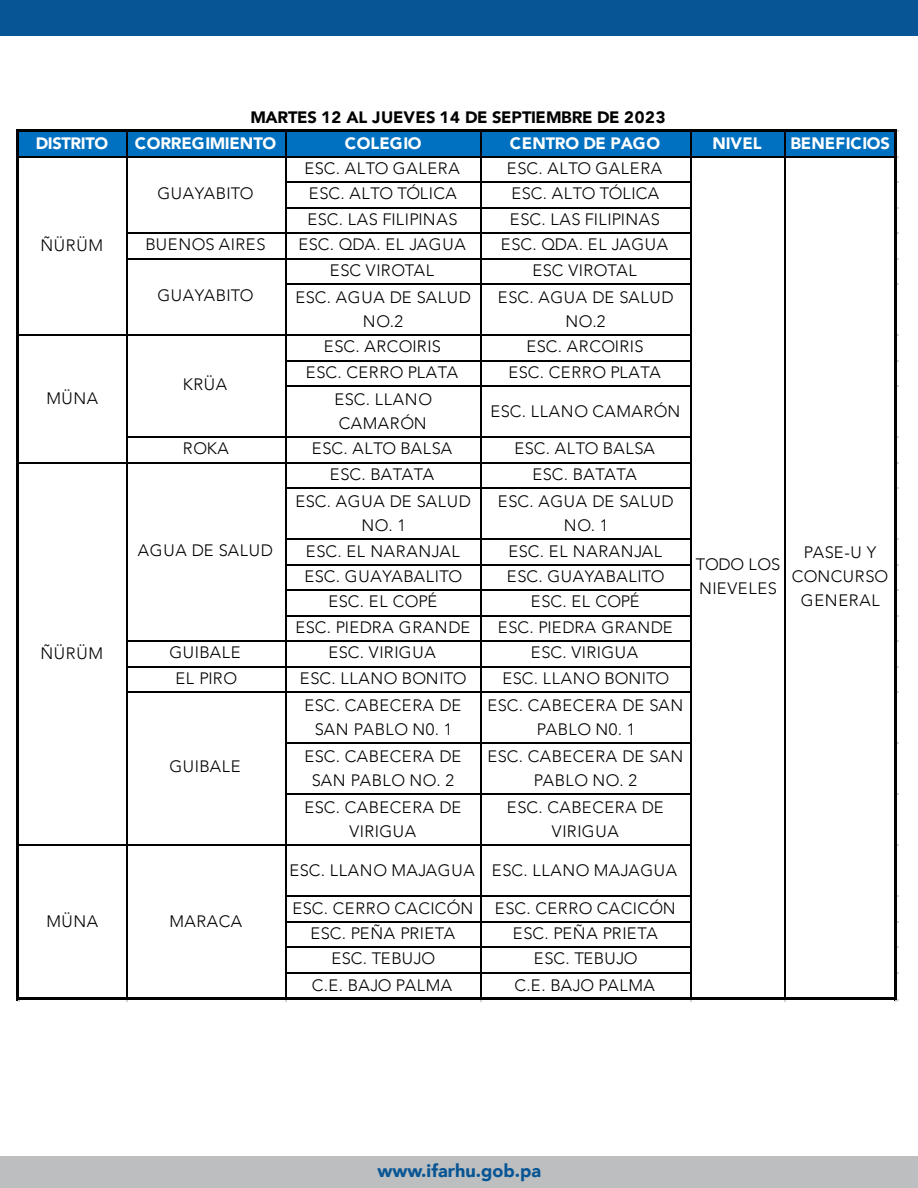
<style>
.page{position:relative;width:918px;height:1188px;background:#fff}
.page>*{position:absolute;margin:0;border:0;box-sizing:border-box;transform-origin:0 0}
.t1{font:900 18px "Avenir";color:#075594}
.t2{font:300 16.5px/24px "Avenir";letter-spacing:.04em;color:#000;text-align:center}
.t3{font:300 16.5px "Avenir";letter-spacing:.005em;color:#000}
.t4{font:300 16.5px "Avenir";letter-spacing:.02em;color:#000}
.t5{font:900 16.5px "Avenir";letter-spacing:-.01em;color:#fff}
.t6{font:900 16.5px "Avenir";letter-spacing:-.01em;color:#000}
.t7{font:900 16.5px "Avenir";letter-spacing:-.03em;color:#fff}
</style>
<div class="page">
<div style="left:0;top:1157px;width:918px;height:31px;background:#bcbec0"></div>
<div style="left:0;top:0;width:918px;height:36px;background:#075594"></div>
<div style="left:18px;top:130px;width:879px;height:28px;background:#0070c0"></div>
<hr style="left:19px;top:129px;width:878px;height:3px;background:#000">
<hr style="left:19px;top:156px;width:875px;height:2px;background:#000">
<hr style="left:286px;top:181px;width:405px;height:2px;background:#000">
<hr style="left:286px;top:207px;width:405px;height:1px;background:#000">
<hr style="left:127px;top:232px;width:564px;height:2px;background:#000">
<hr style="left:127px;top:258px;width:564px;height:2px;background:#000">
<hr style="left:286px;top:284px;width:405px;height:1px;background:#000">
<hr style="left:19px;top:334px;width:672px;height:2px;background:#000">
<hr style="left:286px;top:360px;width:405px;height:2px;background:#000">
<hr style="left:286px;top:386px;width:405px;height:1px;background:#000">
<hr style="left:127px;top:436px;width:564px;height:2px;background:#000">
<hr style="left:19px;top:462px;width:672px;height:2px;background:#000">
<hr style="left:286px;top:488px;width:405px;height:1px;background:#000">
<hr style="left:286px;top:538px;width:405px;height:2px;background:#000">
<hr style="left:286px;top:564px;width:405px;height:2px;background:#000">
<hr style="left:286px;top:590px;width:405px;height:1px;background:#000">
<hr style="left:286px;top:615px;width:405px;height:1px;background:#000">
<hr style="left:127px;top:640px;width:564px;height:2px;background:#000">
<hr style="left:127px;top:666px;width:564px;height:2px;background:#000">
<hr style="left:127px;top:692px;width:564px;height:1px;background:#000">
<hr style="left:286px;top:742px;width:405px;height:2px;background:#000">
<hr style="left:286px;top:794px;width:405px;height:1px;background:#000">
<hr style="left:19px;top:844px;width:672px;height:2px;background:#000">
<hr style="left:286px;top:896px;width:405px;height:1px;background:#000">
<hr style="left:286px;top:921px;width:405px;height:1px;background:#000">
<hr style="left:286px;top:946px;width:405px;height:2px;background:#000">
<hr style="left:286px;top:972px;width:405px;height:2px;background:#000">
<hr style="left:16px;top:129px;width:3px;height:871px;background:#000">
<hr style="left:126px;top:132px;width:1px;height:866px;background:#000">
<hr style="left:285px;top:132px;width:1px;height:866px;background:#000">
<hr style="left:480px;top:132px;width:1px;height:866px;background:#000">
<hr style="left:690px;top:132px;width:1px;height:866px;background:#000">
<hr style="left:784px;top:132px;width:2px;height:866px;background:#000">
<hr style="left:19px;top:998px;width:878px;height:2px;background:#000">
<hr style="left:894px;top:132px;width:3px;height:868px;background:#000">
<p class="t6" style="left:250px;top:103px;width:417px">MARTES 12 AL JUEVES 14 DE SEPTIEMBRE DE 2023</p>
<p class="t7" style="left:36px;top:129px;width:74px">DISTRITO</p>
<p class="t5" style="left:135px;top:129px;width:143px">CORREGIMIENTO</p>
<p class="t5" style="left:345px;top:129px;width:78px">COLEGIO</p>
<p class="t5" style="left:510px;top:129px;width:152px">CENTRO DE PAGO</p>
<p class="t5" style="left:712px;top:129px;width:51px">NIVEL</p>
<p class="t5" style="left:790px;top:129px;width:101px">BENEFICIOS</p>
<p class="t2" style="left:304px;top:156px;width:157px">ESC. ALTO GALERA</p>
<p class="t2" style="left:507px;top:156px;width:157px">ESC. ALTO GALERA</p>
<p class="t4" style="left:309px;top:184px;width:149px">ESC. ALTO TÓLICA</p>
<p class="t4" style="left:511px;top:184px;width:149px">ESC. ALTO TÓLICA</p>
<p class="t2" style="left:307px;top:207px;width:152px">ESC. LAS FILIPINAS</p>
<p class="t2" style="left:510px;top:207px;width:152px">ESC. LAS FILIPINAS</p>
<p class="t2" style="left:145px;top:233px;width:122px">BUENOS AIRES</p>
<p class="t2" style="left:298px;top:233px;width:169px">ESC. QDA. EL JAGUA</p>
<p class="t2" style="left:501px;top:233px;width:169px">ESC. QDA. EL JAGUA</p>
<p class="t2" style="left:330px;top:258px;width:106px">ESC VIROTAL</p>
<p class="t2" style="left:532px;top:258px;width:106px">ESC VIROTAL</p>
<p class="t2" style="left:295px;top:285px;width:177px">ESC. AGUA DE SALUD<br>NO.2</p>
<p class="t2" style="left:498px;top:285px;width:177px">ESC. AGUA DE SALUD<br>NO.2</p>
<p class="t2" style="left:324px;top:335px;width:119px">ESC. ARCOIRIS</p>
<p class="t2" style="left:526px;top:335px;width:119px">ESC. ARCOIRIS</p>
<p class="t2" style="left:306px;top:360px;width:154px">ESC. CERRO PLATA</p>
<p class="t2" style="left:508px;top:360px;width:154px">ESC. CERRO PLATA</p>
<p class="t2" style="left:334px;top:387px;width:99px;text-align:left">ESC. LLANO<br>CAMARÓN</p>
<p class="t2" style="left:490px;top:399px;width:191px">ESC. LLANO CAMARÓN</p>
<p class="t2" style="left:183px;top:437px;width:47px">ROKA</p>
<p class="t2" style="left:312px;top:437px;width:142px">ESC. ALTO BALSA</p>
<p class="t2" style="left:514px;top:437px;width:142px">ESC. ALTO BALSA</p>
<p class="t3" style="left:330px;top:465px;width:106px">ESC. BATATA</p>
<p class="t3" style="left:532px;top:465px;width:106px">ESC. BATATA</p>
<p class="t2" style="left:295px;top:489px;width:177px">ESC. AGUA DE SALUD<br>NO. 1</p>
<p class="t2" style="left:498px;top:489px;width:177px">ESC. AGUA DE SALUD<br>NO. 1</p>
<p class="t2" style="left:306px;top:539px;width:155px">ESC. EL NARANJAL</p>
<p class="t2" style="left:508px;top:539px;width:155px">ESC. EL NARANJAL</p>
<p class="t2" style="left:304px;top:564px;width:159px">ESC. GUAYABALITO</p>
<p class="t2" style="left:507px;top:564px;width:159px">ESC. GUAYABALITO</p>
<p class="t3" style="left:328px;top:592px;width:110px">ESC. EL COPÉ</p>
<p class="t3" style="left:531px;top:592px;width:110px">ESC. EL COPÉ</p>
<p class="t2" style="left:295px;top:615px;width:176px">ESC. PIEDRA GRANDE</p>
<p class="t2" style="left:498px;top:615px;width:176px">ESC. PIEDRA GRANDE</p>
<p class="t2" style="left:169px;top:641px;width:73px">GUIBALE</p>
<p class="t2" style="left:328px;top:641px;width:109px">ESC. VIRIGUA</p>
<p class="t2" style="left:531px;top:641px;width:109px">ESC. VIRIGUA</p>
<p class="t2" style="left:175px;top:666px;width:63px">EL PIRO</p>
<p class="t2" style="left:300px;top:666px;width:168px">ESC. LLANO BONITO</p>
<p class="t2" style="left:502px;top:666px;width:168px">ESC. LLANO BONITO</p>
<p class="t2" style="left:304px;top:693px;width:158px">ESC. CABECERA DE<br>SAN PABLO N0. 1</p>
<p class="t2" style="left:487px;top:693px;width:197px">ESC. CABECERA DE SAN<br>PABLO N0. 1</p>
<p class="t2" style="left:304px;top:744px;width:158px">ESC. CABECERA DE<br>SAN PABLO NO. 2</p>
<p class="t2" style="left:487px;top:744px;width:197px">ESC. CABECERA DE SAN<br>PABLO NO. 2</p>
<p class="t2" style="left:304px;top:795px;width:158px">ESC. CABECERA DE<br>VIRIGUA</p>
<p class="t2" style="left:507px;top:795px;width:158px">ESC. CABECERA DE<br>VIRIGUA</p>
<p class="t2" style="left:289px;top:858px;width:389px">ESC. LLANO MAJAGUA ESC. LLANO MAJAGUA</p>
<p class="t2" style="left:292px;top:896px;width:182px">ESC. CERRO CACICÓN</p>
<p class="t2" style="left:495px;top:896px;width:182px">ESC. CERRO CACICÓN</p>
<p class="t2" style="left:310px;top:921px;width:146px">ESC. PEÑA PRIETA</p>
<p class="t2" style="left:513px;top:921px;width:146px">ESC. PEÑA PRIETA</p>
<p class="t3" style="left:331px;top:949px;width:105px">ESC. TEBUJO</p>
<p class="t3" style="left:534px;top:949px;width:105px">ESC. TEBUJO</p>
<p class="t4" style="left:312px;top:976px;width:142px">C.E. BAJO PALMA</p>
<p class="t4" style="left:514px;top:976px;width:142px">C.E. BAJO PALMA</p>
<p class="t2" style="left:157px;top:182px;width:98px">GUAYABITO</p>
<p class="t2" style="left:41px;top:233px;width:64px">ÑÜRÜM</p>
<p class="t2" style="left:157px;top:284px;width:98px">GUAYABITO</p>
<p class="t2" style="left:183px;top:372px;width:46px">KRÜA</p>
<p class="t2" style="left:47px;top:386px;width:53px">MÜNA</p>
<p class="t2" style="left:138px;top:539px;width:137px">AGUA DE SALUD</p>
<p class="t2" style="left:792px;top:540px;width:98px">PASE-U Y<br>CONCURSO<br>GENERAL</p>
<p class="t2" style="left:696px;top:552px;width:86px;text-align:left">TODO LOS<br>NIEVELES</p>
<p class="t2" style="left:41px;top:641px;width:64px">ÑÜRÜM</p>
<p class="t2" style="left:169px;top:755px;width:73px">GUIBALE</p>
<p class="t2" style="left:47px;top:909px;width:53px">MÜNA</p>
<p class="t2" style="left:169px;top:909px;width:74px">MARACA</p>
<p class="t1" style="left:378px;top:1155px;width:165px">www.ifarhu.gob.pa</p>
</div>
